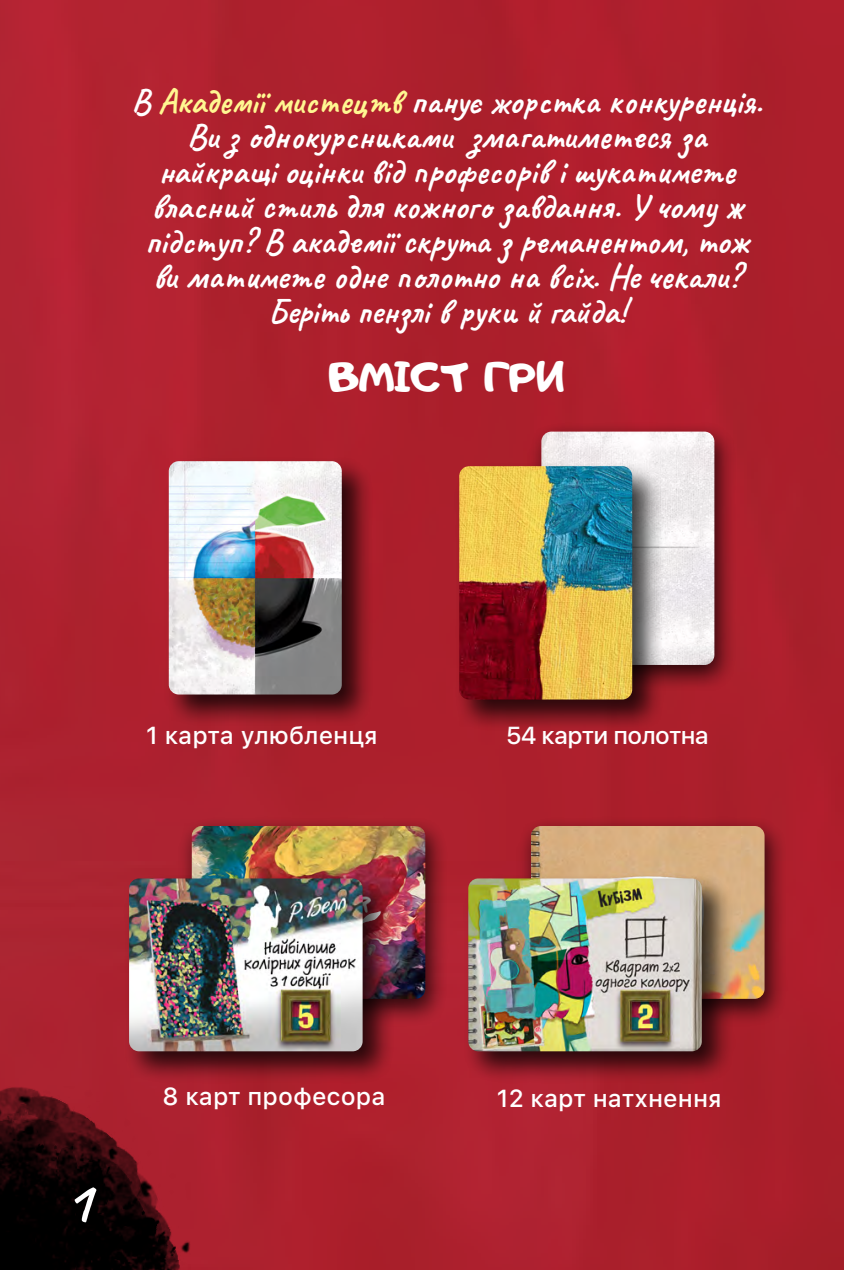
<style>
.page{position:relative;width:844px;height:1270px;background:#fff}
.page>*{position:absolute;margin:0;border:0;box-sizing:border-box;transform-origin:0 0}
.t1{font:700 59.5px "Caveat";color:#fff}
.t2{font:49px "Adigiana Extreme";color:#fff}
.t3{font:700 35px/35px "Caveat";color:#fff;text-align:center}
.t4{font:500 24.5px "SFUI Text";color:#fff}
.t5{font:500 24.5px "SFUI Display";color:#fff}
.s1{color:#fff791}
</style>
<div class="page">
<div style="left:0;top:0;width:843px;height:1270px;background:#ad202d"></div>
<div style="left:164px;top:456px;width:211px;height:271px;background:#000;opacity:.75"></div>
<img style="left:169px;top:461px;width:173px;height:233px">
<div style="left:527px;top:422px;width:211px;height:271px;background:#000;opacity:.75"></div>
<img style="left:541px;top:432px;width:173px;height:233px">
<div style="left:453px;top:461px;width:212px;height:271px;background:#000;opacity:.75"></div>
<img style="left:459px;top:466px;width:173px;height:233px">
<div style="left:178px;top:816px;width:271px;height:210px;background:#000;opacity:.75"></div>
<img style="left:192px;top:826px;width:233px;height:173px">
<div style="left:123px;top:874px;width:273px;height:210px;background:#000;opacity:.75"></div>
<img style="left:129px;top:878px;width:233px;height:173px">
<div style="left:516px;top:816px;width:272px;height:210px;background:#000;opacity:.75"></div>
<img style="left:531px;top:826px;width:233px;height:173px">
<div style="left:462px;top:874px;width:273px;height:210px;background:#000;opacity:.75"></div>
<img style="left:468px;top:878px;width:233px;height:173px">
<img style="left:0;top:1086px;width:190px;height:184px">
<p class="t3" style="left:131px;top:84px;width:632px">В <span class="s1">Академії мистецтв</span> панує жорстка конкуренція.<br>Ви з однокурсниками змагатиметеся за найкращі оцінки від професорів і шукатимете власний стиль для кожного завдання. У чому ж підступ? В академії скрута з реманентом, тож ви матимете одне полотно на всіх. Не чекали?<br>Беріть пензлі в руки й гайда!</p>
<h2 class="t2" style="left:328px;top:344px;width:238px">ВМІСТ ГРИ</h2>
<p class="t4" style="left:146px;top:717px;width:233px">1 карта улюбленця</p>
<p class="t5" style="left:506px;top:718px;width:203px">54 карти полотна</p>
<h1 class="t1" style="left:64px;top:1163px;width:28px">1</h1>
<p class="t4" style="left:163px;top:1078px;width:224px">8 карт професора</p>
<p class="t4" style="left:497px;top:1080px;width:226px">12 карт натхнення</p>
</div>
